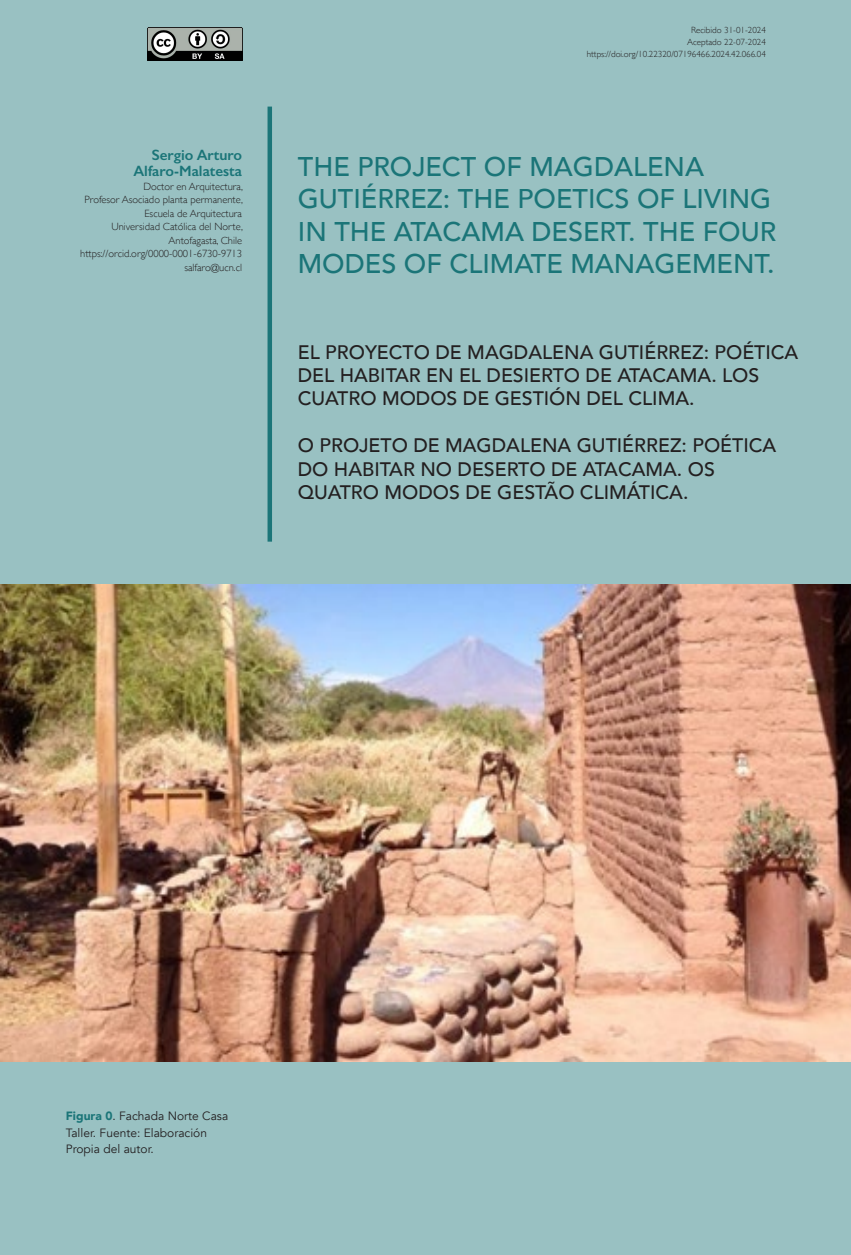
<style>
.page{position:relative;width:851px;height:1255px;background:#fff}
.page>*{position:absolute;margin:0;border:0;box-sizing:border-box;transform-origin:0 0}
._01_Titulo_PORTADA{font:500 27px/32.4px "Avenir";color:#1b7578}
._01_Titulo_PORTADA-2{font:500 19.5px/23.4px "Avenir";color:#231f20}
._03_Nombre_autor{font:600 15px "Gill Sans";color:#1b7578}
._08_notas_al_pie{font:12px/16.5px "Avenir";color:#231f20}
._04_datos{font:300 10.5px "Gill Sans";color:#231f20}
._04_datos-2{font:300 9px "Gill Sans";color:#231f20}
.s1{font-weight:900;color:#1b7578}
</style>
<div class="page">
<div style="left:0;top:0;width:850px;height:1254px;background:#99c1c2"></div>
<img style="left:147px;top:27px;width:95px;height:33px">
<div style="left:267px;top:107px;width:5px;height:434px;background:#1b7578"></div>
<img style="left:0;top:584px;width:850px;height:477px">
<p class="_03_Nombre_autor" style="left:152px;top:146px;width:92px">Sergio Arturo</p>
<p class="_03_Nombre_autor" style="left:133px;top:162px;width:110px">Alfaro-Malatesta</p>
<p class="_04_datos" style="left:143px;top:178px;width:101px">Doctor en Arquitectura,</p>
<p class="_04_datos" style="left:85px;top:191px;width:160px">Profesor Asociado planta permanente,</p>
<p class="_04_datos" style="left:144px;top:205px;width:99px">Escuela de Arquitectura</p>
<p class="_04_datos" style="left:111px;top:218px;width:133px">Universidad Católica del Norte,</p>
<p class="_04_datos" style="left:168px;top:232px;width:75px">Antofagasta, Chile</p>
<p class="_04_datos" style="left:80px;top:245px;width:163px">https://orcid.org/0000-0001-6730-9713</p>
<p class="_04_datos" style="left:184px;top:259px;width:59px">salfaro@ucn.cl</p>
<p class="_04_datos-2" style="left:691px;top:23px;width:76px">Recibido 31-01-2024</p>
<p class="_04_datos-2" style="left:687px;top:35px;width:80px">Aceptado 22-07-2024</p>
<p class="_04_datos-2" style="left:586px;top:47px;width:180px">https://doi.org/10.22320/07196466.2024.42.066.04</p>
<p class="_01_Titulo_PORTADA" style="left:298px;top:149px;width:480px">THE PROJECT OF MAGDALENA<br>GUTIÉRREZ: THE POETICS OF LIVING<br>IN THE ATACAMA DESERT. THE FOUR<br>MODES OF CLIMATE MANAGEMENT.</p>
<p class="_01_Titulo_PORTADA-2" style="left:298px;top:339px;width:502px">EL PROYECTO DE MAGDALENA GUTIÉRREZ: POÉTICA<br>DEL HABITAR EN EL DESIERTO DE ATACAMA. LOS<br>CUATRO MODOS DE GESTIÓN DEL CLIMA.</p>
<p class="_01_Titulo_PORTADA-2" style="left:298px;top:432px;width:480px">O PROJETO DE MAGDALENA GUTIÉRREZ: POÉTICA<br>DO HABITAR NO DESERTO DE ATACAMA. OS<br>QUATRO MODOS DE GESTÃO CLIMÁTICA.</p>
<p class="_08_notas_al_pie" style="left:66px;top:1108px;width:164px"><span class="s1">Figura 0</span>. Fachada Norte Casa<br>Taller. Fuente: Elaboración<br>Propia del autor.</p>
</div>
